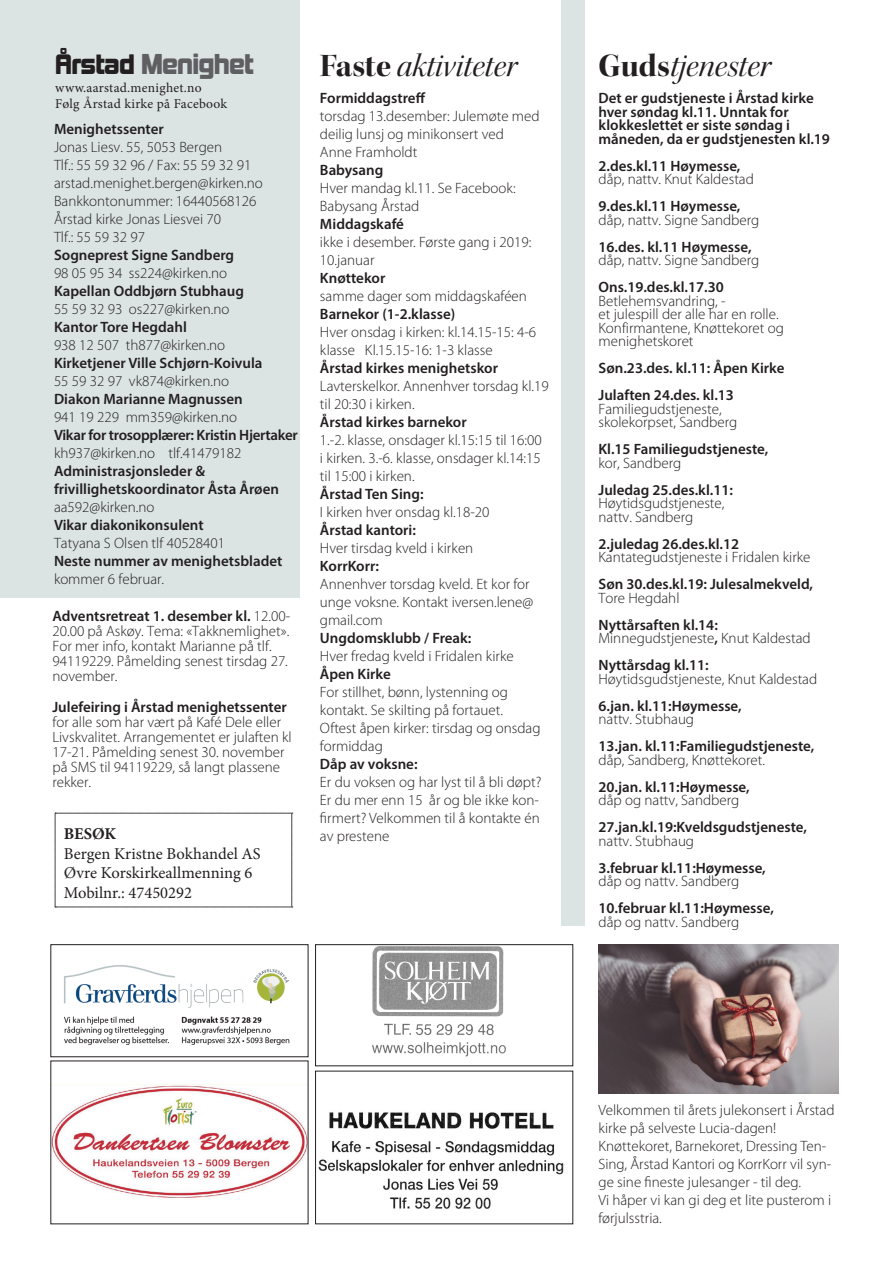
<style>
.page{position:relative;width:893px;height:1263px;background:#fff}
.page>*{position:absolute;margin:0;border:0;box-sizing:border-box;transform-origin:0 0}
.Overskrift{font:33px "Kepler Std It Disp";color:#231f20}
.t1{font:26.25px "Kimberley Bl";letter-spacing:-.03em;color:#5f5f62}
.tekst_11{font:16.5px "Minion Pro";color:#231f20}
.tekst_11-2{font:700 16.5px "Minion Pro";color:#231f20}
.Body2{font:300 15px/18px "Myriad Pro";color:#231f20}
.Body2-2{font:600 15px/13.5px "Myriad Pro";color:#231f20}
.BoldBody2{font:600 15px "Myriad Pro";color:#231f20}
.BoldBody2-2{font:600 15px "Myriad Pro";letter-spacing:-.02em;color:#231f20}
.t2{font:13.5px/16.2px "Minion Pro";letter-spacing:.02em;color:#231f20}
.s1{font-size:25.65px;color:#231f20}
.s2{font-family:"Kepler Std Bold Disp"}
.s3{font-weight:600}
.s4{font-weight:300}
</style>
<div class="page">
<div style="left:0;top:0;width:300px;height:597px;background:#dce4e3"></div>
<div style="left:561px;top:0;width:24px;height:925px;background:#dce4e3"></div>
<img style="left:53px;top:1084px;width:253px;height:114px">
<img style="left:318px;top:1112px;width:246px;height:97px">
<img style="left:372px;top:946px;width:134px;height:111px">
<div style="left:315px;top:944px;width:258px;height:122px;border:1px solid #231f20"></div>
<img style="left:64px;top:965px;width:226px;height:80px">
<div style="left:51px;top:944px;width:257px;height:113px;border:1px solid #231f20"></div>
<svg style="left:55px;top:813px;width:238px;height:95px"></svg>
<img style="left:598px;top:944px;width:241px;height:150px">
<p class="t1" style="left:55px;top:47px;width:200px"><span class="s1">Årstad</span> Menighet</p>
<p class="Overskrift" style="left:320px;top:47px;width:199px"><span class="s2">Faste</span> aktiviteter</p>
<p class="Overskrift" style="left:598px;top:47px;width:174px"><span class="s2">Guds</span>tjenester</p>
<p class="t2" style="left:55px;top:79px;width:174px">www.aarstad.menighet.no<br>Følg Årstad kirke på Facebook</p>
<p class="BoldBody2" style="left:54px;top:119px;width:111px">Menighetssenter</p>
<p class="Body2" style="left:54px;top:138px;width:170px">Jonas Liesv. 55, 5053 Bergen</p>
<p class="Body2" style="left:54px;top:156px;width:199px">Tlf.: 55 59 32 96 / Fax: 55 59 32 91</p>
<p class="Body2" style="left:54px;top:174px;width:210px">arstad.menighet.bergen@kirken.no</p>
<p class="Body2" style="left:54px;top:192px;width:204px">Bankkontonummer: 16440568126</p>
<p class="Body2" style="left:54px;top:210px;width:169px">Årstad kirke Jonas Liesvei 70</p>
<p class="Body2" style="left:54px;top:228px;width:93px">Tlf.: 55 59 32 97</p>
<p class="BoldBody2" style="left:54px;top:245px;width:182px">Sogneprest Signe Sandberg</p>
<p class="Body2" style="left:54px;top:264px;width:175px">98 05 95 34 ss224@kirken.no</p>
<p class="BoldBody2" style="left:54px;top:281px;width:191px">Kapellan Oddbjørn Stubhaug</p>
<p class="Body2" style="left:54px;top:300px;width:177px">55 59 32 93 os227@kirken.no</p>
<p class="Body2-2" style="left:54px;top:319px;width:134px">Kantor Tore Hegdahl</p>
<p class="Body2" style="left:54px;top:336px;width:173px">938 12 507 th877@kirken.no</p>
<p class="BoldBody2" style="left:54px;top:353px;width:210px">Kirketjener Ville Schjørn-Koivula</p>
<p class="Body2" style="left:54px;top:372px;width:177px">55 59 32 97 vk874@kirken.no</p>
<p class="BoldBody2" style="left:54px;top:389px;width:190px">Diakon Marianne Magnussen</p>
<p class="Body2" style="left:54px;top:408px;width:185px">941 19 229 mm359@kirken.no</p>
<p class="BoldBody2-2" style="left:54px;top:425px;width:245px">Vikar for trosopplærer: Kristin Hjertaker</p>
<p class="Body2" style="left:54px;top:444px;width:189px">kh937@kirken.no tlf.41479182</p>
<p class="Body2-2" style="left:54px;top:461px;width:226px;line-height:18px">Administrasjonsleder &amp; frivillighetskoordinator Åsta Årøen</p>
<p class="Body2" style="left:54px;top:498px;width:102px">aa592@kirken.no</p>
<p class="Body2-2" style="left:54px;top:517px;width:151px">Vikar diakonikonsulent</p>
<p class="Body2" style="left:54px;top:534px;width:173px">Tatyana S Olsen tlf 40528401</p>
<p class="BoldBody2" style="left:54px;top:551px;width:230px">Neste nummer av menighetsbladet</p>
<p class="Body2" style="left:54px;top:570px;width:112px">kommer 6 februar.</p>
<p class="Body2-2" style="left:598px;top:91px;width:233px">Det er gudstjeneste i Årstad kirke hver søndag kl.11. Unntak for klokkeslettet er siste søndag i måneden, da er gudstjenesten kl.19</p>
<p class="Body2" style="left:598px;top:159px;width:157px;line-height:13.5px"><span class="s3">2.des.kl.11 Høymesse, </span>dåp, nattv. Knut Kaldestad</p>
<p class="Body2" style="left:598px;top:200px;width:162px;line-height:13.5px"><span class="s3">9.des.kl.11 Høymesse, </span>dåp, nattv. Signe Sandberg</p>
<p class="Body2" style="left:598px;top:240px;width:162px;line-height:13.5px"><span class="s3">16.des. kl.11 Høymesse, </span>dåp, nattv. Signe Sandberg</p>
<p class="Body2" style="left:598px;top:281px;width:187px;line-height:13.5px"><span class="s3">Ons.19.des.kl.17.30<br></span>Betlehemsvandring, -<br>et julespill der alle har en rolle.<br>Konfirmantene, Knøttekoret og menighetskoret</p>
<p class="Body2-2" style="left:598px;top:361px;width:187px">Søn.23.des. kl.11: Åpen Kirke</p>
<p class="Body2" style="left:598px;top:389px;width:140px;line-height:13.5px"><span class="s3">Julaften 24.des. kl.13<br></span>Familiegudstjeneste, skolekorpset, Sandberg</p>
<p class="Body2-2" style="left:598px;top:442px;width:171px">Kl.15 Familiegudstjeneste, <span class="s4">kor, Sandberg</span></p>
<p class="Body2" style="left:598px;top:483px;width:136px;line-height:13.5px"><span class="s3">Juledag 25.des.kl.11:<br></span>Høytidsgudstjeneste, nattv. Sandberg</p>
<p class="Body2" style="left:598px;top:537px;width:213px;line-height:13.5px"><span class="s3">2.juledag 26.des.kl.12<br></span>Kantategudstjeneste i Fridalen kirke</p>
<p class="Body2-2" style="left:598px;top:577px;width:216px">Søn 30.des.kl.19: Julesalmekveld,<br><span class="s4">Tore Hegdahl</span></p>
<p class="Body2" style="left:598px;top:618px;width:214px;line-height:13.5px"><span class="s3">Nyttårsaften kl.14:<br></span>Minnegudstjeneste<span class="s3">,</span> Knut Kaldestad</p>
<p class="Body2" style="left:598px;top:659px;width:220px;line-height:13.5px"><span class="s3">Nyttårsdag kl.11:<br></span>Høytidsgudstjeneste, Knut Kaldestad</p>
<p class="Body2-2" style="left:598px;top:699px;width:145px">6.jan. kl.11:Høymesse, <span class="s4">nattv. Stubhaug</span></p>
<p class="Body2-2" style="left:598px;top:739px;width:217px">13.jan. kl.11:Familiegudstjeneste, <span class="s4">dåp, Sandberg, Knøttekoret.</span></p>
<p class="Body2-2" style="left:598px;top:780px;width:153px">20.jan. kl.11:Høymesse, <span class="s4">dåp og nattv, Sandberg</span></p>
<p class="Body2-2" style="left:598px;top:820px;width:210px">27.jan.kl.19:Kveldsgudstjeneste, <span class="s4">nattv. Stubhaug</span></p>
<p class="Body2-2" style="left:598px;top:861px;width:169px">3.februar kl.11:Høymesse, <span class="s4">dåp og nattv. Sandberg</span></p>
<p class="Body2-2" style="left:598px;top:901px;width:177px">10.februar kl.11:Høymesse, <span class="s4">dåp og nattv. Sandberg</span></p>
<p class="BoldBody2" style="left:320px;top:89px;width:107px">Formiddagstreff</p>
<p class="Body2" style="left:320px;top:108px;width:221px">torsdag 13.desember: Julemøte med deilig lunsj og minikonsert ved<br>Anne Framholdt</p>
<p class="BoldBody2" style="left:320px;top:161px;width:65px">Babysang</p>
<p class="Body2" style="left:320px;top:180px;width:197px">Hver mandag kl.11. Se Facebook:<br>Babysang Årstad</p>
<p class="BoldBody2" style="left:320px;top:215px;width:86px">Middagskafé</p>
<p class="Body2" style="left:320px;top:234px;width:213px">ikke i desember. Første gang i 2019:<br>10.januar</p>
<p class="Body2-2" style="left:320px;top:271px;width:67px">Knøttekor</p>
<p class="Body2" style="left:320px;top:288px;width:208px">samme dager som middagskaféen</p>
<p class="Body2" style="left:320px;top:306px;width:218px"><span class="s3">Barnekor (1-2.klasse)<br></span>Hver onsdag i kirken: kl.14.15-15: 4-6 klasse Kl.15.15-16: 1-3 klasse</p>
<p class="BoldBody2" style="left:320px;top:359px;width:180px">Årstad kirkes menighetskor</p>
<p class="Body2" style="left:320px;top:378px;width:230px">Lavterskelkor. Annenhver torsdag kl.19 til 20:30 i kirken.</p>
<p class="BoldBody2" style="left:320px;top:413px;width:148px">Årstad kirkes barnekor</p>
<p class="Body2" style="left:320px;top:432px;width:223px;text-align:justify">1.-2. klasse, onsdager kl.15:15 til 16:00 i kirken. 3.-6. klasse, onsdager kl.14:15 til 15:00 i kirken.</p>
<p class="Body2-2" style="left:320px;top:487px;width:105px">Årstad Ten Sing:</p>
<p class="Body2" style="left:320px;top:504px;width:171px">I kirken hver onsdag kl.18-20</p>
<p class="Body2-2" style="left:320px;top:523px;width:98px">Årstad kantori:</p>
<p class="Body2" style="left:320px;top:540px;width:155px">Hver tirsdag kveld i kirken</p>
<p class="Body2-2" style="left:320px;top:559px;width:61px">KorrKorr:</p>
<p class="Body2" style="left:320px;top:576px;width:215px">Annenhver torsdag kveld. Et kor for unge voksne. Kontakt iversen.lene@ gmail.com</p>
<p class="Body2-2" style="left:320px;top:631px;width:153px">Ungdomsklubb / Freak:</p>
<p class="Body2" style="left:320px;top:648px;width:195px">Hver fredag kveld i Fridalen kirke</p>
<p class="BoldBody2" style="left:320px;top:665px;width:72px">Åpen Kirke</p>
<p class="Body2" style="left:320px;top:684px;width:189px">For stillhet, bønn, lystenning og kontakt. Se skilting på fortauet.</p>
<p class="Body2" style="left:320px;top:720px;width:222px">Oftest åpen kirker: tirsdag og onsdag formiddag</p>
<p class="Body2-2" style="left:320px;top:757px;width:99px">Dåp av voksne:</p>
<p class="Body2" style="left:320px;top:774px;width:223px">Er du voksen og har lyst til å bli døpt?<br>Er du mer enn 15 år og ble ikke kon&shy;firmert? Velkommen til å kontakte én av prestene</p>
<p class="Body2" style="left:52px;top:609px;width:239px;line-height:15px"><span class="s3">Adventsretreat 1. desember kl.</span> 12.00- 20.00 på Askøy. Tema: «Takknemlighet».<br>For mer info, kontakt Marianne på tlf.<br>94119229. Påmelding senest tirsdag 27. november.</p>
<p class="Body2" style="left:52px;top:699px;width:241px;line-height:15px"><span class="s3">Julefeiring i Årstad menighetssenter </span>for alle som har vært på Kafé Dele eller Livskvalitet. Arrangementet er julaften kl 17-21. Påmelding senest 30. november på SMS til 94119229, så langt plassene rekker.</p>
<p class="tekst_11-2" style="left:64px;top:822px;width:54px">BESØK</p>
<p class="tekst_11" style="left:64px;top:842px;width:199px">Bergen Kristne Bokhandel AS</p>
<p class="tekst_11" style="left:64px;top:862px;width:190px">Øvre Korskirkeallmenning 6</p>
<p class="tekst_11" style="left:64px;top:882px;width:130px">Mobilnr.: 47450292</p>
<p class="Body2" style="left:598px;top:1101px;width:238px">Velkommen til årets julekonsert i Årstad kirke på selveste Lucia-dagen!</p>
<p class="Body2" style="left:598px;top:1137px;width:234px">Knøttekoret, Barnekoret, Dressing Ten-<br>Sing, Årstad Kantori og KorrKorr vil syn&shy;ge sine fineste julesanger - til deg.</p>
<p class="Body2" style="left:598px;top:1191px;width:234px">Vi håper vi kan gi deg et lite pusterom i førjulsstria.</p>
</div>
